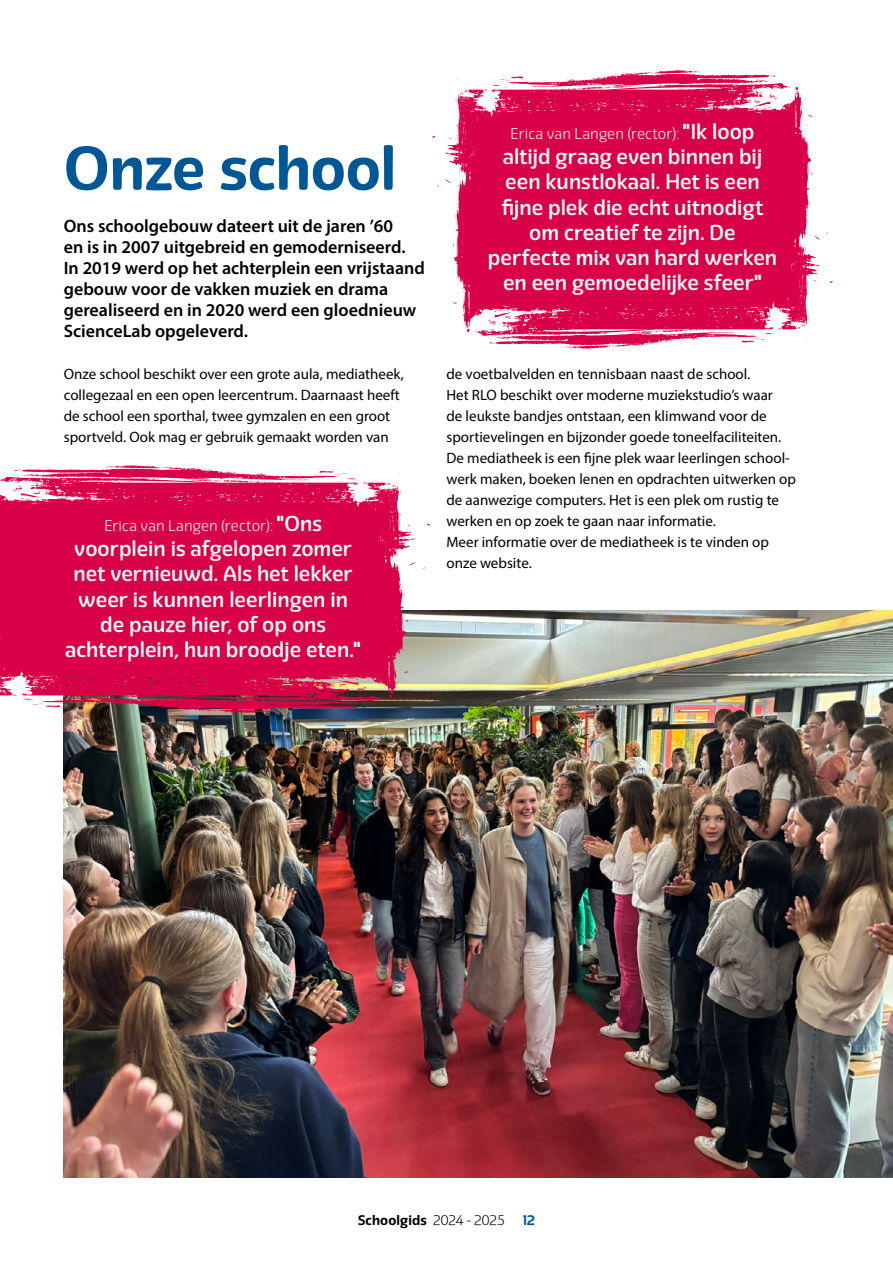
<style>
.page{position:relative;width:893px;height:1263px;background:#fff}
.page>*{position:absolute;margin:0;border:0;box-sizing:border-box;transform-origin:0 0}
.t1{font:700 60px "Eigerdals";letter-spacing:-.01em;color:#005795}
.t2{font:500 21px/25.2px "Eigerdals";color:#fff;text-align:center}
.t3{font:600 18px/21px "Myriad Pro";color:#000}
.t4{font:15px/21px "Myriad Pro";color:#000}
.t5{font:300 15px "Eigerdals";letter-spacing:.01em;color:#fff}
.t6{font:700 13.5px "Eigerdals";letter-spacing:.015em;color:#000}
.t7{font:700 13.5px "Eigerdals";color:#005795}
.s1{font-weight:500;font-size:21px}
.s2{font-weight:300}
</style>
<div class="page">
<img style="left:64px;top:611px;width:829px;height:567px">
<svg style="left:0;top:465px;width:438px;height:172px;fill:#d90148"></svg>
<svg style="left:0;top:541px;width:415px;height:172px;background:#d11451"></svg>
<svg style="left:432px;top:70px;width:380px;height:117px;fill:#d90148"></svg>
<svg style="left:449px;top:156px;width:384px;height:193px;fill:#d90148"></svg>
<p class="t5" style="left:511px;top:125px;width:245px">Erica van Langen (rector): <span class="s1">"Ik loop</span></p>
<h2 class="t2" style="left:488px;top:144px;width:291px">altijd graag even binnen bij een kunstlokaal. Het is een fijne plek die echt uitnodigt om creatief te zijn. De perfecte mix van hard werken en een gemoedelijke sfeer"</h2>
<h1 class="t1" style="left:64px;top:132px;width:334px">Onze school</h1>
<p class="t3" style="left:64px;top:215px;width:363px">Ons schoolgebouw dateert uit de jaren ’60<br>en is in 2007 uitgebreid en gemoderniseerd.<br>In 2019 werd op het achterplein een vrijstaand gebouw voor de vakken muziek en drama gerealiseerd en in 2020 werd een gloednieuw ScienceLab opgeleverd.</p>
<p class="t4" style="left:64px;top:363px;width:342px">Onze school beschikt over een grote aula, mediatheek, collegezaal en een open leercentrum. Daarnaast heeft de school een sporthal, twee gymzalen en een groot sportveld. Ook mag er gebruik gemaakt worden van</p>
<p class="t4" style="left:446px;top:363px;width:351px">de voetbalvelden en tennisbaan naast de school.<br>Het RLO beschikt over moderne muziekstudio’s waar<br>de leukste bandjes ontstaan, een klimwand voor de sportievelingen en bijzonder goede toneelfaciliteiten.<br>De mediatheek is een fijne plek waar leerlingen school&shy;werk maken, boeken lenen en opdrachten uitwerken op de aanwezige computers. Het is een plek om rustig te werken en op zoek te gaan naar informatie.<br>Meer informatie over de mediatheek is te vinden op onze website.</p>
<p class="t5" style="left:104px;top:517px;width:219px">Erica van Langen (rector): <span class="s1">"Ons</span></p>
<h2 class="t2" style="left:65px;top:536px;width:298px">voorplein is afgelopen zomer net vernieuwd. Als het lekker weer is kunnen leerlingen in de pauze hier, of op ons achterplein, hun broodje eten."</h2>
<p class="t6" style="left:358px;top:1212px;width:148px">Schoolgids <span class="s2">2024 - 2025</span></p>
<p class="t7" style="left:523px;top:1212px;width:13px">12</p>
</div>
